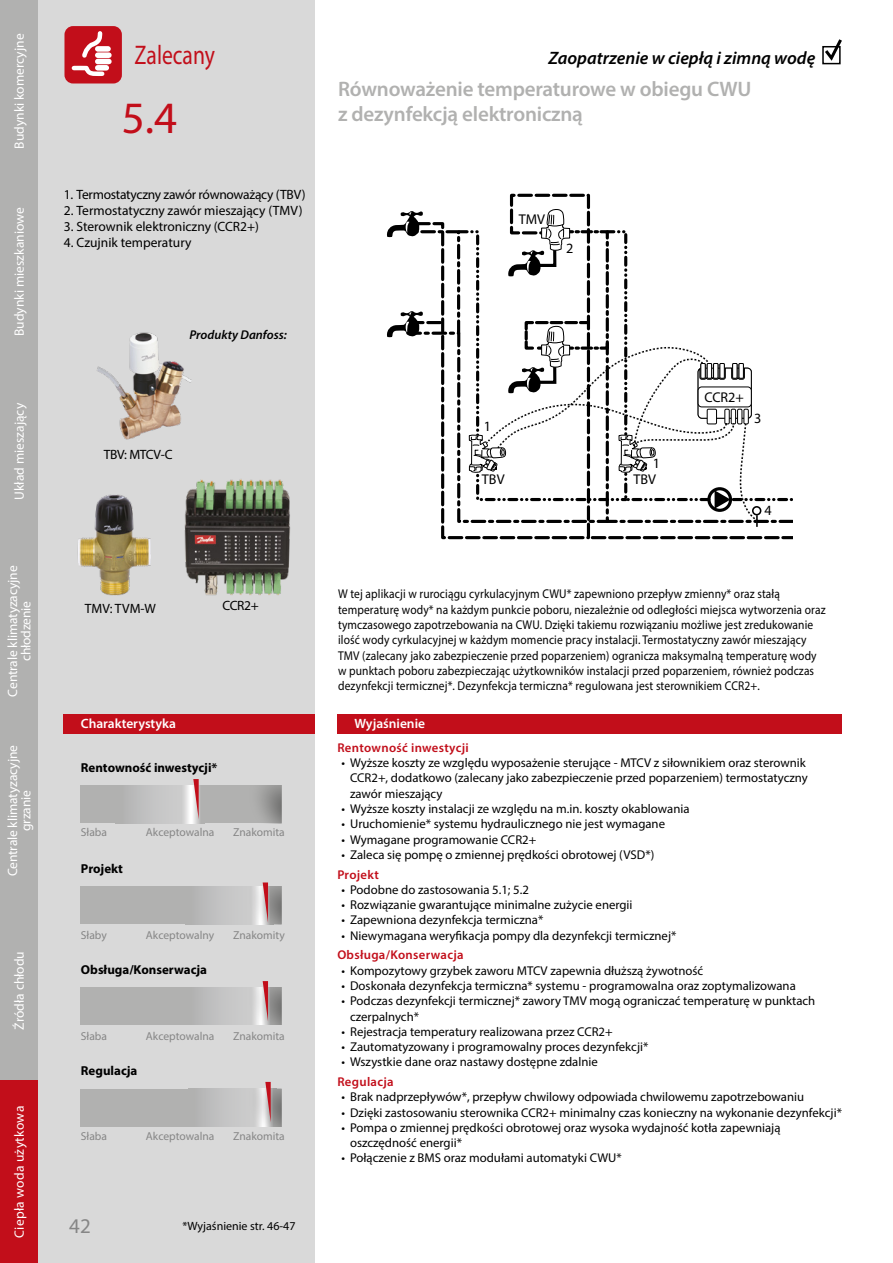
<style>
.page{position:relative;width:893px;height:1263px;background:#fff}
.page>*{position:absolute;margin:0;border:0;box-sizing:border-box;transform-origin:0 0}
.t1{font:45px "Myriad Pro";color:#c20e1a}
.t2{font:27px "Myriad Pro";color:#c20e1a;scale:.8 1}
.t3{font:600 21px/25.2px "Myriad Pro";letter-spacing:-.01em;color:#b1b1b0}
.t4{font:21px "Myriad Pro";color:#868686}
.t5{font:italic 600 18px "Myriad Pro";color:#000}
.t6{font:14.1px "Myriad Pro";color:#000}
.t7{font:13.5px/13.5px "Myriad Pro";color:#fff;text-align:center}
.t8{font:13.5px "Myriad Pro";color:#000}
.t9{font:13.5px "Myriad Pro";letter-spacing:-.02em;color:#000}
.t10{font:600 13.5px "Myriad Pro";color:#fff}
.t11{font:13.5px "Myriad Pro";letter-spacing:.02em;color:#fff}
.t12{font:700 12.9px "Myriad Pro";color:#000}
.t13{font:12.75px/15.3px "Myriad Pro";color:#000}
.t14{font:12.75px/15.3px "Myriad Pro";color:#000;scale:.9 1}
.t15{font:600 12.75px "Myriad Pro";letter-spacing:.025em;color:#c20e1a}
.t16{font:italic 600 12.75px "Myriad Pro";color:#000}
.t17{font:12px "Myriad Pro";color:#000}
.t18{font:11.55px "Myriad Pro";color:#868686}
</style>
<div class="page">
<div style="left:37px;top:0;width:278px;height:1263px;background:#d9d9d9"></div>
<div style="left:0;top:0;width:38px;height:182px;background:#b1b1b0"></div>
<div style="left:0;top:181px;width:38px;height:181px;background:#b1b1b0"></div>
<div style="left:0;top:361px;width:38px;height:181px;background:#b1b1b0"></div>
<div style="left:0;top:541px;width:38px;height:180px;background:#b1b1b0"></div>
<div style="left:0;top:720px;width:38px;height:181px;background:#b1b1b0"></div>
<div style="left:0;top:900px;width:38px;height:181px;background:#b1b1b0"></div>
<div style="left:0;top:1081px;width:38px;height:182px;background:#c20e1a"></div>
<div style="left:64px;top:26px;width:58px;height:57px;background:#c20e1a;border-radius:9px"></div>
<div style="left:98px;top:52px;width:11px;height:6px;background:#fff"></div>
<div style="left:98px;top:59px;width:11px;height:5px;background:#fff"></div>
<svg style="left:71px;top:31px;width:36px;height:45px"></svg>
<div style="left:64px;top:714px;width:251px;height:19px;background:#c20e1a"></div>
<svg style="left:509px;top:193px;width:284px;height:347px"></svg>
<svg style="left:441px;top:527px;width:151px;height:13px"></svg>
<svg style="left:387px;top:209px;width:406px;height:318px"></svg>
<div style="left:753px;top:507px;width:8px;height:8px;background:#fff;border-radius:50%"></div>
<div style="left:752px;top:506px;width:9px;height:9px;border:2px solid #000;border-radius:50%"></div>
<div style="left:337px;top:714px;width:505px;height:19px;background:#c20e1a"></div>
<div style="left:80px;top:786px;width:202px;height:37px;background:#b1b1b0"></div>
<svg style="left:135px;top:786px;width:65px;height:37px"></svg>
<svg style="left:259px;top:786px;width:23px;height:37px"></svg>
<div style="left:80px;top:887px;width:202px;height:37px;background:#b1b1b0"></div>
<div style="left:185px;top:887px;width:89px;height:37px;background:#b8b8b8"></div>
<div style="left:80px;top:987px;width:202px;height:37px;background:#b1b1b0"></div>
<div style="left:185px;top:987px;width:89px;height:37px;background:#b7b7b7"></div>
<div style="left:80px;top:1089px;width:202px;height:37px;background:#b1b1b0"></div>
<div style="left:188px;top:1089px;width:89px;height:37px;background:#b6b6b6"></div>
<svg style="left:193px;top:779px;width:6px;height:40px"></svg>
<svg style="left:215px;top:882px;width:67px;height:42px"></svg>
<svg style="left:216px;top:981px;width:66px;height:43px"></svg>
<svg style="left:215px;top:1082px;width:67px;height:44px"></svg>
<img style="left:97px;top:332px;width:95px;height:108px">
<img style="left:78px;top:494px;width:73px;height:102px">
<img style="left:184px;top:479px;width:107px;height:117px">
<svg style="left:822px;top:39px;width:20px;height:25px"></svg>
<p class="t7" style="left:12px;top:149px;width:117px;rotate:-90deg">Budynki komercyjne</p>
<p class="t7" style="left:12px;top:336px;width:130px;rotate:-90deg">Budynki mieszkaniowe</p>
<p class="t7" style="left:12px;top:500px;width:98px;rotate:-90deg">Układ mieszający</p>
<p class="t7" style="left:6px;top:697px;width:133px;rotate:-90deg">Centrale klimatyzacyjne chłodzenie</p>
<p class="t7" style="left:6px;top:876px;width:133px;rotate:-90deg">Centrale klimatyzacyjne grzanie</p>
<p class="t7" style="left:12px;top:1030px;width:80px;rotate:-90deg">Źródła chłodu</p>
<p class="t11" style="left:11px;top:1238px;width:133px;rotate:-90deg">Ciepła woda użytkowa</p>
<h2 class="t2" style="left:135px;top:38px;width:102px">Zalecany</h2>
<h1 class="t1" style="left:122px;top:90px;width:57px">5.4</h1>
<p class="t9" style="left:64px;top:186px;width:243px">1. Termostatyczny zawór równoważący (TBV)</p>
<p class="t8" style="left:64px;top:202px;width:240px">2. Termostatyczny zawór mieszający (TMV)</p>
<p class="t8" style="left:64px;top:218px;width:197px">3. Sterownik elektroniczny (CCR2+)</p>
<p class="t8" style="left:64px;top:234px;width:129px">4. Czujnik temperatury</p>
<p class="t16" style="left:189px;top:327px;width:99px">Produkty Danfoss:</p>
<p class="t8" style="left:104px;top:446px;width:70px">TBV: MTCV-C</p>
<p class="t8" style="left:85px;top:600px;width:73px">TMV: TVM-W</p>
<p class="t8" style="left:222px;top:597px;width:38px">CCR2+</p>
<p class="t10" style="left:81px;top:715px;width:97px">Charakterystyka</p>
<p class="t12" style="left:81px;top:759px;width:138px">Rentowność inwestycji*</p>
<p class="t18" style="left:146px;top:825px;width:70px">Akceptowalna</p>
<p class="t18" style="left:81px;top:825px;width:28px">Słaba</p>
<p class="t18" style="left:233px;top:825px;width:53px">Znakomita</p>
<p class="t12" style="left:81px;top:860px;width:44px">Projekt</p>
<p class="t18" style="left:81px;top:928px;width:27px">Słaby</p>
<p class="t18" style="left:146px;top:928px;width:70px">Akceptowalny</p>
<p class="t12" style="left:81px;top:961px;width:128px">Obsługa/Konserwacja</p>
<p class="t18" style="left:233px;top:928px;width:53px">Znakomity</p>
<p class="t18" style="left:81px;top:1029px;width:28px">Słaba</p>
<p class="t12" style="left:81px;top:1062px;width:58px">Regulacja</p>
<p class="t18" style="left:146px;top:1029px;width:70px">Akceptowalna</p>
<p class="t18" style="left:233px;top:1029px;width:53px">Znakomita</p>
<p class="t18" style="left:81px;top:1129px;width:28px">Słaba</p>
<p class="t18" style="left:146px;top:1129px;width:70px">Akceptowalna</p>
<p class="t18" style="left:233px;top:1129px;width:53px">Znakomita</p>
<h3 class="t4" style="left:69px;top:1213px;width:23px">42</h3>
<p class="t17" style="left:182px;top:1219px;width:115px">*Wyjaśnienie str. 46-47</p>
<h3 class="t5" style="left:548px;top:46px;width:268px">Zaopatrzenie w ciepłą i zimną wodę</h3>
<h3 class="t3" style="left:338px;top:76px;width:415px">Równoważenie temperaturowe w obiegu CWU z dezynfekcją elektroniczną</h3>
<p class="t6" style="left:519px;top:210px;width:28px">TMV</p>
<p class="t6" style="left:566px;top:239px;width:9px">2</p>
<p class="t6" style="left:484px;top:418px;width:9px">1</p>
<p class="t6" style="left:482px;top:471px;width:24px">TBV</p>
<p class="t6" style="left:653px;top:454px;width:9px">1</p>
<p class="t6" style="left:633px;top:471px;width:24px">TBV</p>
<p class="t6" style="left:704px;top:389px;width:41px">CCR2+</p>
<p class="t6" style="left:754px;top:410px;width:9px">3</p>
<p class="t6" style="left:764px;top:502px;width:9px">4</p>
<p class="t14" style="left:338px;top:586px;width:543px">W tej aplikacji w rurociągu cyrkulacyjnym CWU* zapewniono przepływ zmienny* oraz stałą temperaturę wody* na każdym punkcie poboru, niezależnie od odległości miejsca wytworzenia oraz tymczasowego zapotrzebowania na CWU. Dzięki takiemu rozwiązaniu możliwe jest zredukowanie ilość wody cyrkulacyjnej w każdym momencie pracy instalacji. Termostatyczny zawór mieszający TMV (zalecany jako zabezpieczenie przed poparzeniem) ogranicza maksymalną temperaturę wody w punktach poboru zabezpieczając użytkowników instalacji przed poparzeniem, również podczas dezynfekcji termicznej*. Dezynfekcja termiczna* regulowana jest sterownikiem CCR2+.</p>
<p class="t10" style="left:354px;top:715px;width:72px">Wyjaśnienie</p>
<p class="t15" style="left:337px;top:739px;width:133px">Rentowność inwestycji</p>
<p class="t13" style="left:350px;top:755px;width:459px;text-indent:-9px">• Wyższe koszty ze względu wyposażenie sterujące - MTCV z siłownikiem oraz sterownik<br>CCR2+, dodatkowo (zalecany jako zabezpieczenie przed poparzeniem) termostatyczny zawór mieszający</p>
<p class="t13" style="left:342px;top:801px;width:349px">• Wyższe koszty instalacji ze względu na m.in. koszty okablowania</p>
<p class="t13" style="left:342px;top:816px;width:325px">• Uruchomienie* systemu hydraulicznego nie jest wymagane</p>
<p class="t13" style="left:342px;top:831px;width:196px">• Wymagane programowanie CCR2+</p>
<p class="t13" style="left:342px;top:847px;width:314px">• Zaleca się pompę o zmiennej prędkości obrotowej (VSD*)</p>
<p class="t15" style="left:337px;top:866px;width:43px">Projekt</p>
<p class="t13" style="left:342px;top:882px;width:189px">• Podobne do zastosowania 5.1; 5.2</p>
<p class="t13" style="left:342px;top:897px;width:292px">• Rozwiązanie gwarantujące minimalne zużycie energii</p>
<p class="t13" style="left:342px;top:912px;width:203px">• Zapewniona dezynfekcja termiczna*</p>
<p class="t13" style="left:342px;top:928px;width:336px">• Niewymagana weryfikacja pompy dla dezynfekcji termicznej*</p>
<p class="t15" style="left:337px;top:947px;width:128px">Obsługa/Konserwacja</p>
<p class="t13" style="left:342px;top:962px;width:363px">• Kompozytowy grzybek zaworu MTCV zapewnia dłuższą żywotność</p>
<p class="t13" style="left:342px;top:978px;width:456px">• Doskonała dezynfekcja termiczna* systemu - programowalna oraz zoptymalizowana</p>
<p class="t13" style="left:350px;top:993px;width:467px;text-indent:-9px">• Podczas dezynfekcji termicznej* zawory TMV mogą ograniczać temperaturę w punktach czerpalnych*</p>
<p class="t13" style="left:342px;top:1024px;width:273px">• Rejestracja temperatury realizowana przez CCR2+</p>
<p class="t13" style="left:342px;top:1039px;width:308px">• Zautomatyzowany i programowalny proces dezynfekcji*</p>
<p class="t13" style="left:342px;top:1054px;width:258px">• Wszystkie dane oraz nastawy dostępne zdalnie</p>
<p class="t15" style="left:337px;top:1073px;width:58px">Regulacja</p>
<p class="t13" style="left:342px;top:1089px;width:464px">• Brak nadprzepływów*, przepływ chwilowy odpowiada chwilowemu zapotrzebowaniu</p>
<p class="t13" style="left:342px;top:1104px;width:502px">• Dzięki zastosowaniu sterownika CCR2+ minimalny czas konieczny na wykonanie dezynfekcji*</p>
<p class="t13" style="left:350px;top:1120px;width:432px;text-indent:-9px">• Pompa o zmiennej prędkości obrotowej oraz wysoka wydajność kotła zapewniają oszczędność energii*</p>
<p class="t13" style="left:342px;top:1150px;width:282px">• Połączenie z BMS oraz modułami automatyki CWU*</p>
</div>
